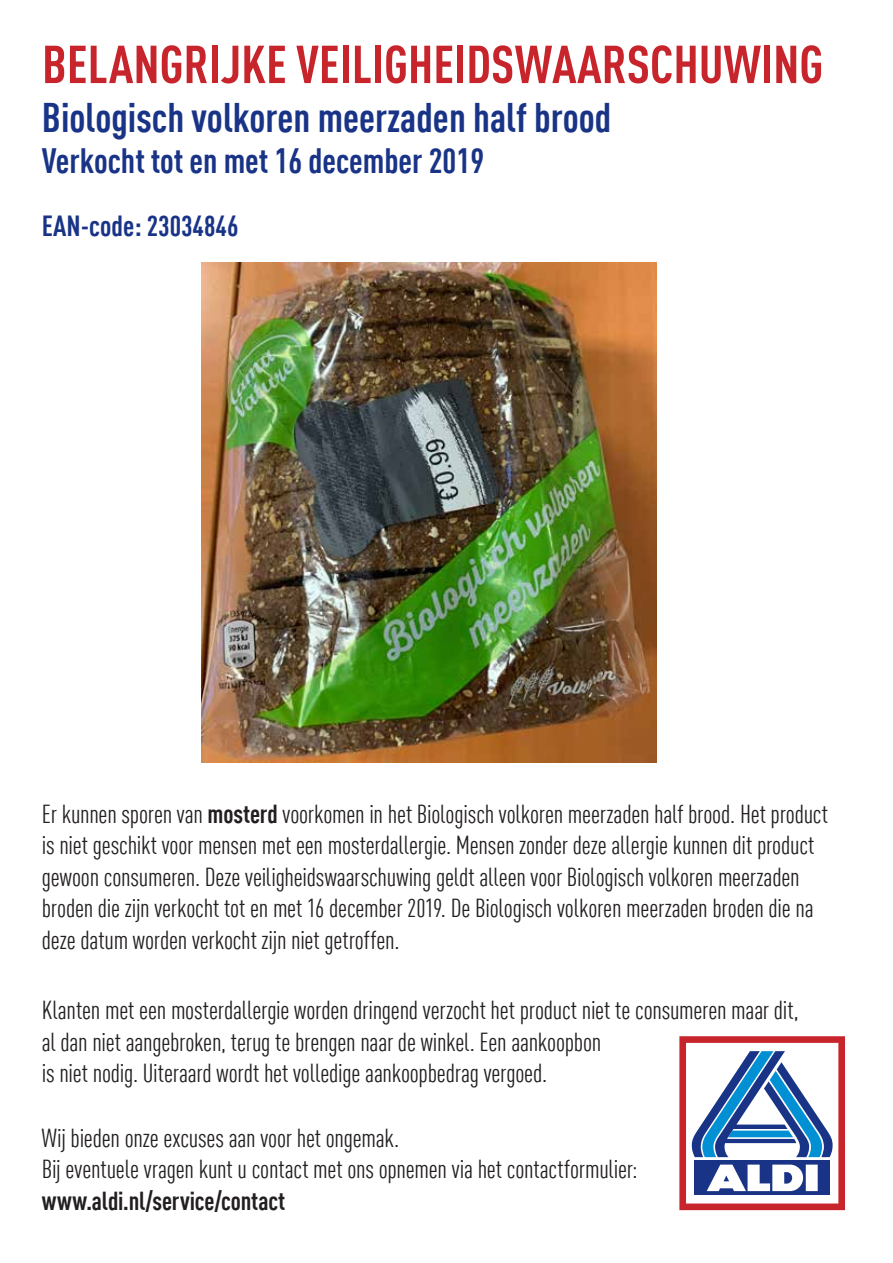
<style>
.page{position:relative;width:893px;height:1263px;background:#fff}
.page>*{position:absolute;margin:0;border:0;box-sizing:border-box;transform-origin:0 0}
.t1{font:700 condensed 52.5px "DINPR Ofor BRM";color:#c8242b}
.t2{font:700 condensed 40.5px "DINPR Ofor BRM";color:#193487}
.t3{font:700 condensed 34.5px "DINPR Ofor BRM";color:#193487}
.t4{font:700 condensed 28.5px "DINPR Ofor BRM";color:#193487}
.t5{font:condensed 25.5px/31.5px "DINPR Ofor BRM";letter-spacing:-.01em;color:#231f20}
.t6{font:700 condensed 25.5px "DINPR Ofor BRM";letter-spacing:-.005em;color:#231f20}
.s1{font-weight:700}
</style>
<div class="page">
<svg style="left:679px;top:1036px;width:166px;height:174px"></svg>
<img style="left:201px;top:263px;width:455px;height:500px">
<h1 class="t1" style="left:42px;top:26px;width:783px">BELANGRIJKE VEILIGHEIDSWAARSCHUWING</h1>
<h2 class="t2" style="left:42px;top:88px;width:571px">Biologisch volkoren meerzaden half brood</h2>
<h3 class="t3" style="left:42px;top:135px;width:444px">Verkocht tot en met 16 december 2019</h3>
<p class="t4" style="left:42px;top:205px;width:198px">EAN-code: 23034846</p>
<p class="t5" style="left:42px;top:796px;width:788px">Er kunnen sporen van <span class="s1">mosterd</span> voorkomen in het Biologisch volkoren meerzaden half brood. Het product is niet geschikt voor mensen met een mosterdallergie. Mensen zonder deze allergie kunnen dit product gewoon consumeren. Deze veiligheidswaarschuwing geldt alleen voor Biologisch volkoren meerzaden broden die zijn verkocht tot en met 16 december 2019. De Biologisch volkoren meerzaden broden die na deze datum worden verkocht zijn niet getroffen.</p>
<p class="t5" style="left:42px;top:993px;width:758px">Klanten met een mosterdallergie worden dringend verzocht het product niet te consumeren maar dit, al dan niet aangebroken, terug te brengen naar de winkel. Een aankoopbon<br>is niet nodig. Uiteraard wordt het volledige aankoopbedrag vergoed.</p>
<p class="t5" style="left:42px;top:1120px;width:597px">Wij bieden onze excuses aan voor het ongemak.<br>Bij eventuele vragen kunt u contact met ons opnemen via het contactformulier:</p>
<p class="t6" style="left:42px;top:1182px;width:245px">www.aldi.nl/service/contact</p>
</div>
